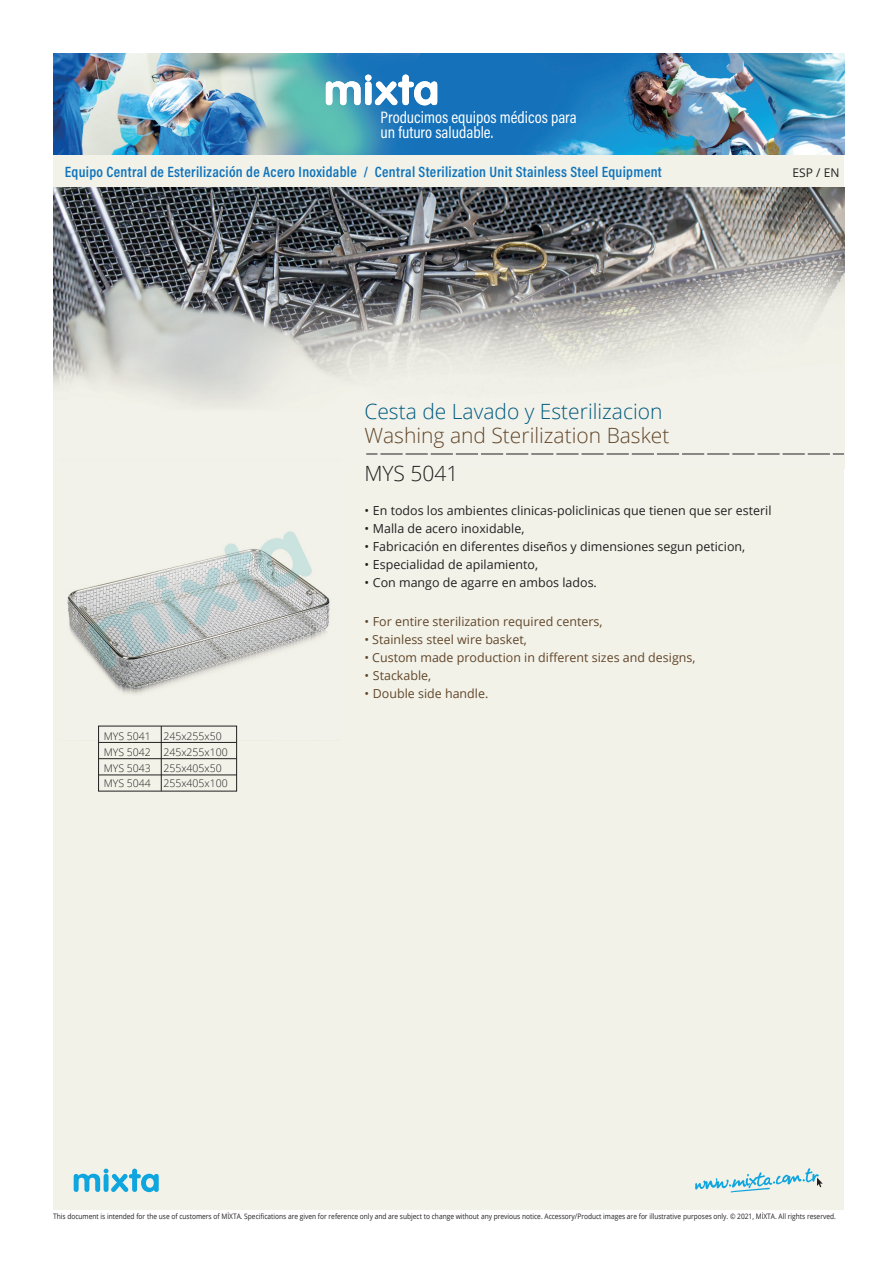
<style>
.page{position:relative;width:893px;height:1263px;background:#fff}
.page>*{position:absolute;margin:0;border:0;box-sizing:border-box;transform-origin:0 0}
.t1{font:300 21px "Open Sans";color:#62462a}
.t2{font:300 21px "Open Sans";color:#005b7f}
.t3{font:300 21px "Open Sans";color:#231f20}
.t4{font:16.65px/15px "Acumin Pro Cond";color:#fff}
.t5{font:600 15px "Acumin Pro Cond";letter-spacing:.02em;color:#1074bc}
.t6{font:12.45px "Open Sans";color:#231f20}
.t7{font:12.45px "Open Sans";color:#62462a}
.t8{font:12px "Open Sans";color:#231f20}
.t9{font:300 10.5px/15.8px "Open Sans";color:#231f20}
.t10{font:7.5px "Open Sans";color:#231f20;scale:.88 1}
</style>
<div class="page">
<div style="left:53px;top:53px;width:791px;height:1157px;background:#f2f2e9"></div>
<img style="left:53px;top:188px;width:791px;height:266px">
<img style="left:53px;top:53px;width:791px;height:102px">
<svg style="left:326px;top:75px;width:111px;height:30px"></svg>
<svg style="left:366px;top:454px;width:478px;height:1px"></svg>
<svg style="left:695px;top:1168px;width:128px;height:24px"></svg>
<svg style="left:74px;top:1168px;width:85px;height:24px"></svg>
<img style="left:67px;top:531px;width:263px;height:209px">
<div style="left:98px;top:726px;width:139px;height:65px;border:1px solid #231f20"></div>
<hr style="left:99px;top:742px;width:138px;height:1px;background:#231f20">
<hr style="left:99px;top:758px;width:138px;height:1px;background:#231f20">
<hr style="left:99px;top:775px;width:138px;height:1px;background:#231f20">
<hr style="left:161px;top:726px;width:1px;height:65px;background:#231f20">
<h2 class="t4" style="left:381px;top:110px;width:198px">Producimos equipos médicos para un futuro saludable.</h2>
<h3 class="t5" style="left:65px;top:162px;width:598px">Equipo Central de Esterilización de Acero Inoxidable / Central Sterilization Unit Stainless Steel Equipment</h3>
<h3 class="t8" style="left:792px;top:164px;width:48px">ESP / EN</h3>
<h1 class="t2" style="left:364px;top:397px;width:300px">Cesta de Lavado y Esterilizacion</h1>
<h1 class="t1" style="left:364px;top:421px;width:307px">Washing and Sterilization Basket</h1>
<h1 class="t3" style="left:364px;top:459px;width:96px">MYS 5041</h1>
<h3 class="t6" style="left:364px;top:501px;width:409px">• En todos los ambientes clinicas-policlinicas que tienen que ser esteril</h3>
<h3 class="t6" style="left:364px;top:519px;width:162px">• Malla de acero inoxidable,</h3>
<h3 class="t6" style="left:364px;top:537px;width:382px">• Fabricación en diferentes diseños y dimensiones segun peticion,</h3>
<h3 class="t6" style="left:364px;top:555px;width:175px">• Especialidad de apilamiento,</h3>
<h3 class="t6" style="left:364px;top:573px;width:234px">• Con mango de agarre en ambos lados.</h3>
<h3 class="t9" style="left:104px;top:728px;width:125px">MYS 5041 245x255x50<br>MYS 5042 245x255x100<br>MYS 5043 255x405x50<br>MYS 5044 255x405x100</h3>
<h3 class="t7" style="left:364px;top:613px;width:240px">• For entire sterilization required centers,</h3>
<h3 class="t7" style="left:364px;top:631px;width:164px">• Stainless steel wire basket,</h3>
<h3 class="t7" style="left:364px;top:649px;width:333px">• Custom made production in different sizes and designs,</h3>
<h3 class="t7" style="left:364px;top:667px;width:68px">• Stackable,</h3>
<h3 class="t7" style="left:364px;top:685px;width:125px">• Double side handle.</h3>
<p class="t10" style="left:53px;top:1211px;width:891px">This document is intended for the use of customers of MİXTA. Specifications are given for reference only and are subject to change without any previous notice. Accessory/Product images are for illustrative purposes only. © 2021, MİXTA. All rights reserved.</p>
</div>
